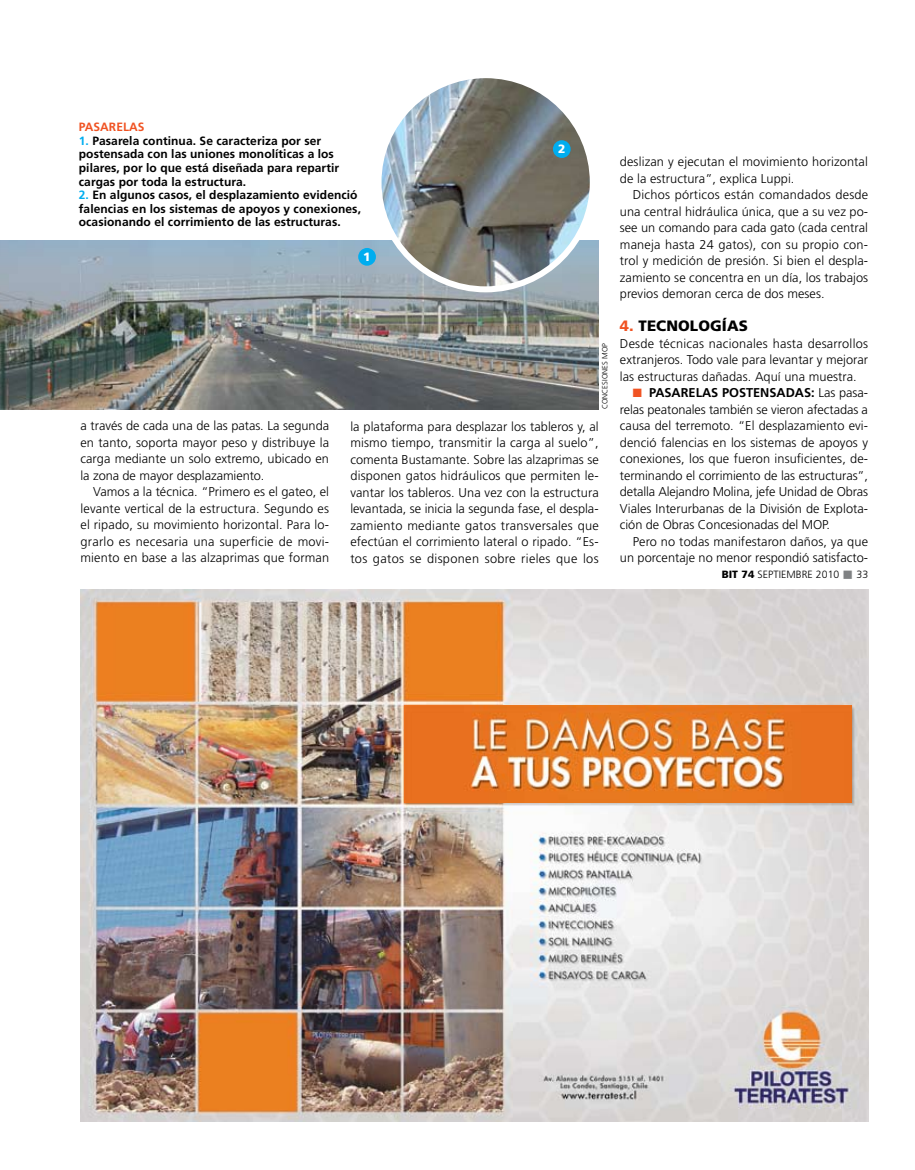
<style>
.page{position:relative;width:915px;height:1170px;background:#fff}
.page>*{position:absolute;margin:0;border:0;box-sizing:border-box;transform-origin:0 0}
.t1{font:900 15px "Frutiger";letter-spacing:.005em;color:#000}
.t2{font:300 12.75px/16.5px "Frutiger";letter-spacing:.005em;color:#000;text-align:justify}
.t3{font:700 12px/13.5px "Frutiger";letter-spacing:.005em;color:#000}
.t4{font:700 12px "Frutiger";letter-spacing:.005em;color:#f05323}
.t5{font:900 12px "Frutiger";color:#fff}
.t6{font:300 10.5px "Frutiger";letter-spacing:.005em;color:#000}
.t7{font:300 7.5px "Frutiger";letter-spacing:.005em;color:#000}
.s1{color:#00adef}
.s2{color:#f05323}
.s3{font-weight:700}
.s4{font-weight:900}
.s5{color:#808284}
</style>
<div class="page">
<img style="left:0;top:240px;width:598px;height:169px">
<img style="left:378px;top:75px;width:214px;height:214px;border-radius:50%">
<div style="left:375px;top:72px;width:220px;height:220px;border:6px solid #fff;border-radius:50%"></div>
<div style="left:552px;top:140px;width:18px;height:18px;background:#00adef;border-radius:50%"></div>
<div style="left:358px;top:248px;width:18px;height:18px;background:#00adef;border-radius:50%"></div>
<img style="left:81px;top:590px;width:786px;height:531px">
<img style="left:404px;top:705px;width:447px;height:97px">
<p class="t4" style="left:79px;top:120px;width:67px">Pasarelas</p>
<p class="t3" style="left:79px;top:134px;width:262px"><span class="s1">1.</span> Pasarela continua. Se caracteriza por ser postensada con las uniones monolíticas a los pilares, por lo que está diseñada para repartir cargas por toda la estructura.</p>
<p class="t3" style="left:79px;top:188px;width:283px"><span class="s1">2.</span> En algunos casos, el desplazamiento evidenció falencias en los sistemas de apoyos y conexiones, ocasionando el corrimiento de las estructuras.</p>
<p class="t5" style="left:363px;top:249px;width:9px">1</p>
<p class="t5" style="left:558px;top:142px;width:9px">2</p>
<p class="t7" style="left:600px;top:409px;width:68px;rotate:-90deg">conc esiones mop</p>
<p class="t2" style="left:80px;top:417px;width:250px">a través de cada una de las patas. La segunda en tanto, soporta mayor peso y distribuye la carga mediante un solo extremo, ubicado en la zona de mayor desplazamiento.</p>
<p class="t2" style="left:80px;top:483px;width:250px;text-indent:13px">Vamos a la técnica. “Primero es el gateo, el levante vertical de la estructura. Segundo es el ripado, su movimiento horizontal. Para lo&shy;grarlo es necesaria una superficie de movi&shy;miento en base a las alzaprimas que forman</p>
<p class="t2" style="left:350px;top:418px;width:250px">la plataforma para desplazar los tableros y, al mismo tiempo, transmitir la carga al suelo”, comenta Bustamante. Sobre las alzaprimas se disponen gatos hidráulicos que permiten le&shy;vantar los tableros. U na vez con la estructura levantada, se inicia la segunda fase, el despla&shy;zamiento mediante gatos transversales que efectúan el corrimiento lateral o ripado. “Es&shy;tos gatos se disponen sobre rieles que los</p>
<p class="t2" style="left:619px;top:153px;width:249px">deslizan y ejecutan el movimiento horizontal de la estructura”, explica Luppi.</p>
<p class="t2" style="left:619px;top:186px;width:250px;text-indent:13px">Dichos pórticos están comandados desde una central hidráulica única, que a su vez po&shy;see un comando para cada gato (cada central maneja hasta 24 gatos), con su propio con&shy;trol y medición de presión. Si bien el despla&shy;zamiento se concentra en un día, los trabajos previos demoran cerca de dos meses.</p>
<p class="t1" style="left:619px;top:317px;width:129px"><span class="s2">4.</span> TECNOLOGÍAS</p>
<p class="t2" style="left:619px;top:335px;width:250px">Desde técnicas nacionales hasta desarrollos extranjeros. Todo vale para levantar y mejorar las estructuras dañadas. Aquí una muestra.</p>
<p class="t2" style="left:619px;top:384px;width:250px;text-indent:13px"><span class="s2">■</span> <span class="s3">Pasarelas postensadas:</span> Las pasa&shy;relas peatonales también se vieron afectadas a causa del terremoto. “El desplazamiento evi&shy;denció falencias en los sistemas de apoyos y conexiones, los que fueron insuficientes, de&shy;terminando el corrimiento de las estructuras”, detalla Alejandro Molina, jefe U nidad de Obras Viales Interurbanas de la División de Explota&shy;ción de Obras Concesionadas del MOP</p>
<p class="t2" style="left:826px;top:516px;width:5px">.</p>
<p class="t2" style="left:632px;top:533px;width:237px">Pero no todas manifestaron daños, ya que</p>
<p class="t2" style="left:619px;top:549px;width:250px">un porcentaje no menor respondió satisfacto-</p>
<p class="t6" style="left:721px;top:568px;width:148px"><span class="s4">BIT 74</span> septiembre 2010 <span class="s5">■</span> 33</p>
</div>
